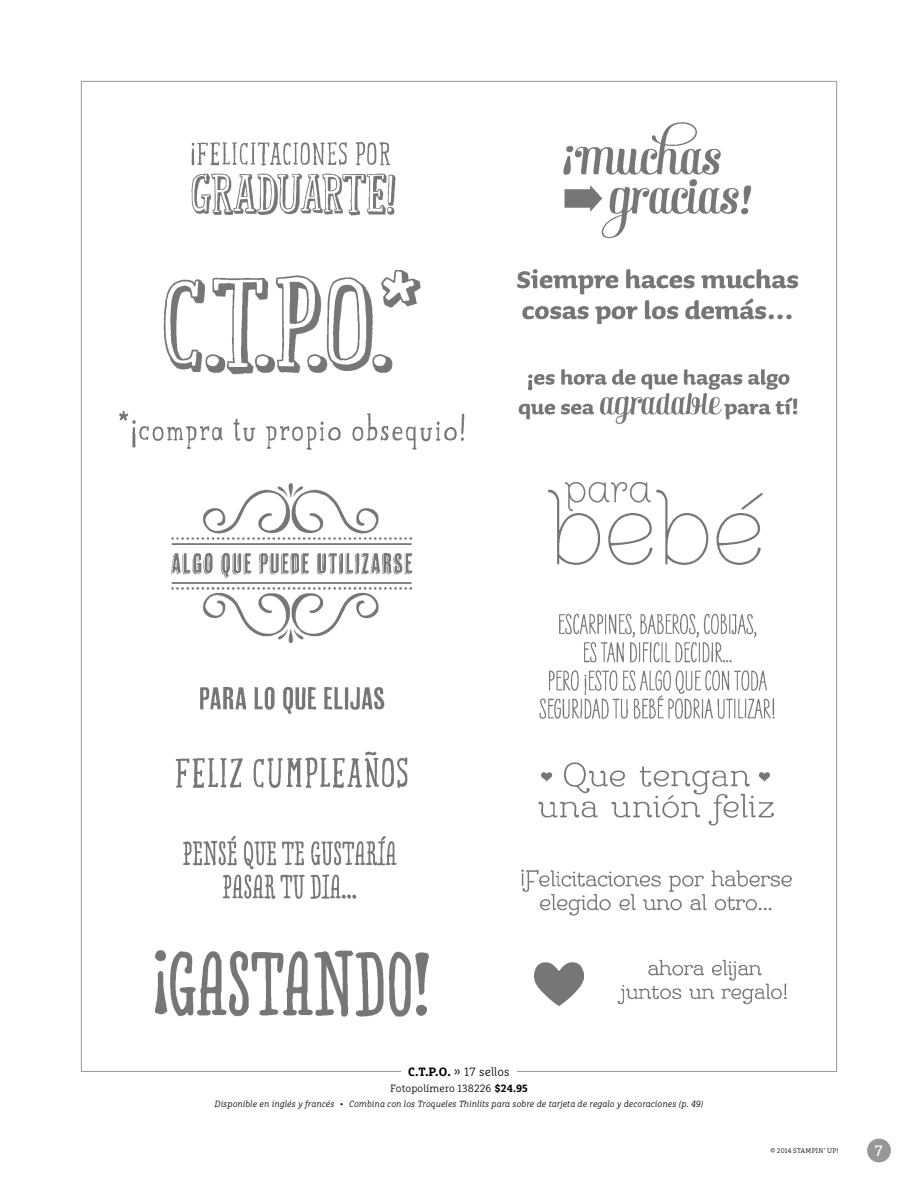
<style>
.page{position:relative;width:918px;height:1188px;background:#fff}
.page>*{position:absolute;margin:0;border:0;box-sizing:border-box;transform-origin:0 0}
.t1{font:15px "Marselis Slab Pro";color:#fff}
.t2{font:300 12px "Marselis Slab Pro";letter-spacing:.01em;color:#000}
.t3{font:300 10.5px "Marselis Slab Pro";letter-spacing:.01em;color:#000}
.t4{font:italic 300 9px "Marselis Slab Pro";letter-spacing:.01em;color:#000}
.t5{font:300 6.75px "Marselis Slab Pro";letter-spacing:.03em;color:#000}
.s1{font-weight:700}
</style>
<div class="page">
<div style="left:867px;top:1139px;width:24px;height:23px;background:#969797;border-radius:50%"></div>
<img style="left:535px;top:962px;width:49px;height:44px">
<img style="left:163px;top:270px;width:258px;height:105px">
<img style="left:172px;top:483px;width:240px;height:160px">
<img style="left:539px;top:613px;width:236px;height:106px">
<img style="left:119px;top:410px;width:346px;height:40px">
<img style="left:191px;top:141px;width:205px;height:75px">
<img style="left:563px;top:122px;width:188px;height:117px">
<img style="left:517px;top:269px;width:281px;height:54px">
<img style="left:518px;top:369px;width:280px;height:56px">
<img style="left:548px;top:482px;width:215px;height:83px">
<img style="left:175px;top:751px;width:233px;height:37px">
<img style="left:183px;top:835px;width:214px;height:64px">
<img style="left:155px;top:950px;width:274px;height:67px">
<img style="left:200px;top:687px;width:185px;height:27px">
<img style="left:538px;top:762px;width:237px;height:64px">
<img style="left:521px;top:869px;width:271px;height:47px">
<img style="left:617px;top:959px;width:170px;height:46px">
<h2 class="t2" style="left:408px;top:1065px;width:103px"><span class="s1">C.T.P.O.</span> » 17 sellos</h2>
<p class="t3" style="left:390px;top:1082px;width:139px">Fotopolímero 138226 <span class="s1">$24.95</span></p>
<p class="t4" style="left:215px;top:1098px;width:490px">Disponible en inglés y francés ∙ Combina con los Troqueles Thinlits para sobre de tarjeta de regalo y decoraciones (p. 49)</p>
<p class="t5" style="left:770px;top:1147px;width:70px">© 2014 STAMPIN’ UP!</p>
<h1 class="t1" style="left:875px;top:1141px;width:10px">7</h1>
</div>
